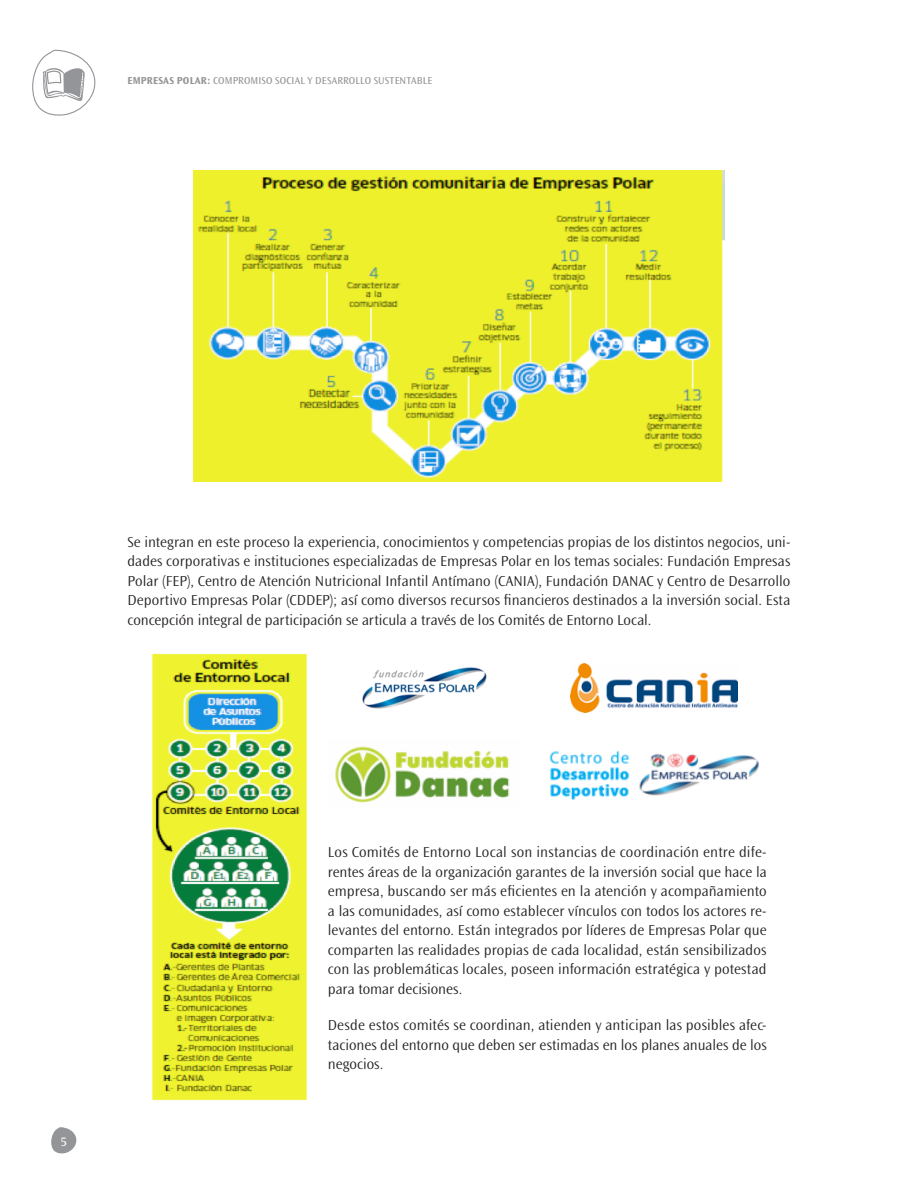
<style>
.page{position:relative;width:918px;height:1188px;background:#fff}
.page>*{position:absolute;margin:0;border:0;box-sizing:border-box;transform-origin:0 0}
.texto{font:300 15px/19.5px "Ocean Sans Std";color:#231f20;text-align:justify}
.t1{font:12.75px "Ocean Sans Std";color:#fff}
.t2{font:10.5px "Ocean Sans Std";letter-spacing:.015em;color:#939598}
.s1{font-weight:700}
</style>
<div class="page">
<svg style="left:51px;top:1127px;width:26px;height:27px"></svg>
<svg style="left:32px;top:49px;width:64px;height:67px"></svg>
<img style="left:194px;top:170px;width:530px;height:312px">
<img style="left:362px;top:667px;width:125px;height:42px">
<img style="left:571px;top:663px;width:167px;height:49px">
<img style="left:335px;top:746px;width:175px;height:57px">
<img style="left:549px;top:750px;width:210px;height:50px">
<img style="left:151px;top:653px;width:156px;height:448px">
<p class="t2" style="left:128px;top:75px;width:306px"><span class="s1">EMPRESAS POLAR:</span> COMPROMISO SOCIAL Y DESARROLLO SUSTENTABLE</p>
<p class="texto" style="left:128px;top:532px;width:664px">Se integran en este proceso la experiencia, conocimientos y competencias propias de los distintos negocios, uni&shy;dades corporativas e instituciones especializadas de Empresas Polar en los temas sociales: Fundación Empresas Polar (FEP), Centro de Atención Nutricional Infantil Antímano (CANIA), Fundación DANAC y Centro de Desarrollo Deportivo Empresas Polar (CDDEP); así como diversos recursos financieros destinados a la inversión social. Esta concepción integral de participación se articula a través de los Comités de Entorno Local.</p>
<p class="t1" style="left:61px;top:1135px;width:8px">5</p>
<p class="texto" style="left:328px;top:843px;width:440px">Los Comités de Entorno Local son instancias de coordinación entre dife&shy;rentes áreas de la organización garantes de la inversión social que hace la empresa, buscando ser más eficientes en la atención y acompañamiento a las comunidades, así como establecer vínculos con todos los actores re&shy;levantes del entorno. Están integrados por líderes de Empresas Polar que comparten las realidades propias de cada localidad, están sensibilizados con las problemáticas locales, poseen información estratégica y potestad para tomar decisiones.</p>
<p class="texto" style="left:328px;top:1016px;width:440px">Desde estos comités se coordinan, atienden y anticipan las posibles afec&shy;taciones del entorno que deben ser estimadas en los planes anuales de los negocios.</p>
</div>
